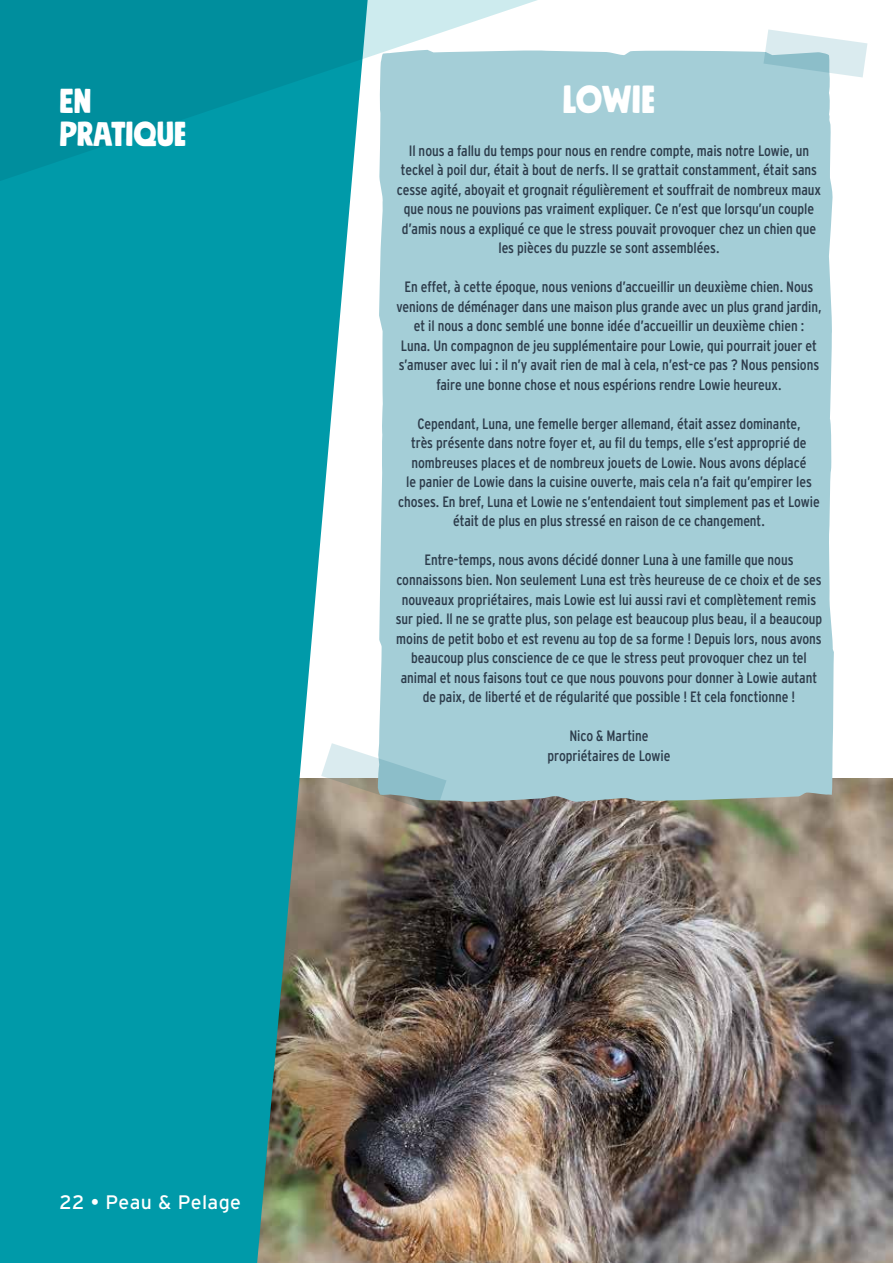
<style>
.page{position:relative;width:893px;height:1263px;background:#fff}
.page>*{position:absolute;margin:0;border:0;box-sizing:border-box;transform-origin:0 0}
.t1{font:39px "Mindset";color:#fff}
.t2{font:34.5px/33px "Mindset";letter-spacing:-.005em;color:#fff}
.t3{font:19.5px "Interstate";letter-spacing:.02em;color:#fff}
.t4{font:condensed 15px/19.5px "Interstate";letter-spacing:-.005em;color:#2d3c4b;text-align:center}
</style>
<div class="page">
<img style="left:369px;top:778px;width:523px;height:485px">
<svg style="left:892px;top:778px;width:1px;height:485px"></svg>
<svg style="left:0;top:188px;width:369px;height:1075px;background:#1d9ca6"></svg>
<svg style="left:0;top:0;width:537px;height:188px;background:#21a0ad"></svg>
<div style="left:376px;top:50px;width:458px;height:753px;background:#a4ced7"></div>
<svg style="left:763px;top:29px;width:104px;height:48px"></svg>
<svg style="left:321px;top:743px;width:125px;height:70px;background:#abbdbb"></svg>
<h2 class="t2" style="left:60px;top:84px;width:128px">EN<br>PRATIQUE</h2>
<h1 class="t1" style="left:563px;top:74px;width:81px">LOWIE</h1>
<p class="t4" style="left:397px;top:141px;width:426px">Il nous a fallu du temps pour nous en rendre compte, mais notre Lowie, un teckel à poil dur, était à bout de nerfs. Il se grattait constamment, était sans cesse agité, aboyait et grognait régulièrement et souffrait de nombreux maux que nous ne pouvions pas vraiment expliquer. Ce n’est que lorsqu’un couple d’amis nous a expliqué ce que le stress pouvait provoquer chez un chien que les pièces du puzzle se sont assemblées.</p>
<p class="t4" style="left:396px;top:277px;width:427px">En effet, à cette époque, nous venions d’accueillir un deuxième chien. Nous venions de déménager dans une maison plus grande avec un plus grand jardin, et il nous a donc semblé une bonne idée d’accueillir un deuxième chien :<br>Luna. Un compagnon de jeu supplémentaire pour Lowie, qui pourrait jouer et s’amuser avec lui : il n’y avait rien de mal à cela, n’est-ce pas ? Nous pensions faire une bonne chose et nous espérions rendre Lowie heureux.</p>
<p class="t4" style="left:398px;top:414px;width:423px">Cependant, Luna, une femelle berger allemand, était assez dominante,<br>très présente dans notre foyer et, au fil du temps, elle s’est approprié de nombreuses places et de nombreux jouets de Lowie. Nous avons déplacé<br>le panier de Lowie dans la cuisine ouverte, mais cela n’a fait qu’empirer les choses. En bref, Luna et Lowie ne s’entendaient tout simplement pas et Lowie était de plus en plus stressé en raison de ce changement.</p>
<p class="t4" style="left:396px;top:550px;width:428px">Entre-temps, nous avons décidé donner Luna à une famille que nous connaissons bien. Non seulement Luna est très heureuse de ce choix et de ses nouveaux propriétaires, mais Lowie est lui aussi ravi et complètement remis sur pied. Il ne se gratte plus, son pelage est beaucoup plus beau, il a beaucoup moins de petit bobo et est revenu au top de sa forme ! Depuis lors, nous avons beaucoup plus conscience de ce que le stress peut provoquer chez un tel animal et nous faisons tout ce que nous pouvons pour donner à Lowie autant de paix, de liberté et de régularité que possible ! Et cela fonctionne !</p>
<p class="t4" style="left:547px;top:726px;width:124px">Nico &amp; Martine propriétaires de Lowie</p>
<h3 class="t3" style="left:60px;top:1191px;width:183px">22 • Peau &amp; Pelage</h3>
</div>
